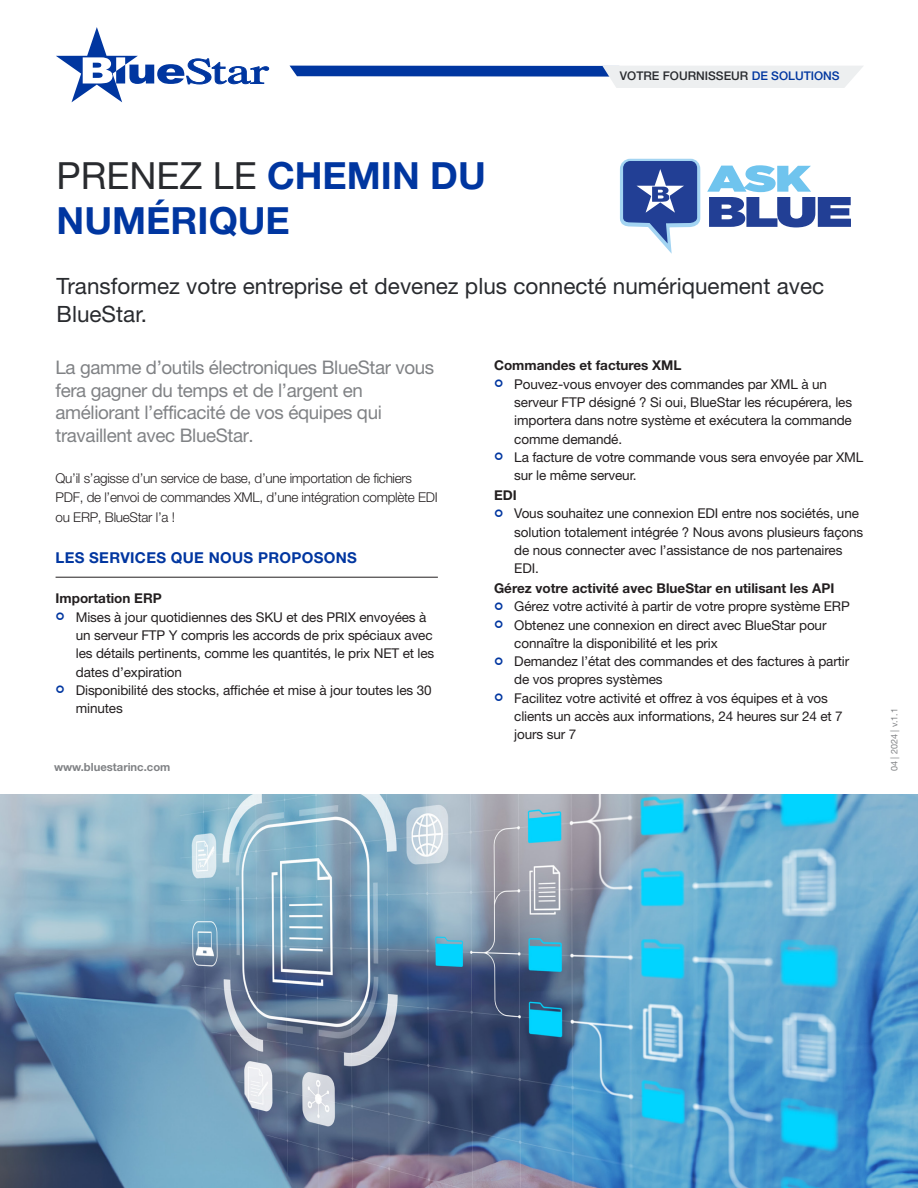
<style>
.page{position:relative;width:918px;height:1188px;background:#fff}
.page>*{position:absolute;margin:0;border:0;box-sizing:border-box;transform-origin:0 0}
.Headline{font:700 37.5px/45px "Helvetica Neue LT Std";color:#0036a0}
.Subhead{font:22.5px/28.5px "Helvetica Neue LT Std";color:#292b2f}
.Light_Grey_Subhead{font:18.75px/22.5px "Helvetica Neue LT Std";letter-spacing:-.02em;color:#808285}
.Subhead_lined{font:700 15px "Helvetica Neue LT Std";letter-spacing:.02em;color:#0036a0}
.t1{font:13.5px/18.3px "Helvetica Neue LT Std";letter-spacing:-.01em;color:#231f20}
.Light_Grey_Subhead-2{font:300 13.5px/19.8px "Helvetica Neue LT Std";letter-spacing:-.02em;color:#231f20}
.t2{font:700 13.5px "Helvetica Neue LT Std";color:#231f20}
.t3{font:500 12px "Helvetica Neue LT Std";color:#292b2f}
.t4{font:700 11.25px "Helvetica Neue LT Std";color:#808285}
.t5{font:9px "Helvetica Neue LT Std";color:#808285}
.s1{color:#0036a0}
.s2{font-weight:400;color:#292b2f}
</style>
<div class="page">
<svg style="left:56px;top:27px;width:213px;height:75px"></svg>
<svg style="left:290px;top:66px;width:573px;height:22px"></svg>
<hr style="left:56px;top:577px;width:382px;height:1px;background:#231f20">
<svg style="left:620px;top:159px;width:231px;height:95px"></svg>
<img style="left:0;top:794px;width:918px;height:394px">
<p class="t3" style="left:620px;top:69px;width:221px">VOTRE FOURNISSEUR <span class="s1">DE SOLUTIONS</span></p>
<p class="Headline" style="left:57px;top:152px;width:431px"><span class="s2">PRENEZ LE</span> CHEMIN DU<br>NUMÉRIQUE</p>
<p class="Subhead" style="left:57px;top:271px;width:769px">Transformez votre entreprise et devenez plus connecté numériquement avec<br>BlueStar.</p>
<p class="Light_Grey_Subhead" style="left:56px;top:356px;width:380px">La gamme d’outils électroniques BlueStar vous fera gagner du temps et de l’argent en améliorant l’efficacité de vos équipes qui travaillent avec BlueStar.</p>
<p class="Light_Grey_Subhead-2" style="left:56px;top:468px;width:384px">Qu’il s’agisse d’un service de base, d’une importation de fichiers<br>PDF, de l’envoi de commandes XML, d’une intégration complète EDI ou ERP, BlueStar l’a !</p>
<p class="Subhead_lined" style="left:56px;top:549px;width:303px">LES SERVICES QUE NOUS PROPOSONS</p>
<p class="t2" style="left:56px;top:590px;width:108px">Importation ERP</p>
<p class="t1" style="left:76px;top:608px;width:360px">Mises à jour quotidiennes des SKU et des PRIX envoyées à un serveur FTP Y compris les accords de prix spéciaux avec les détails pertinents, comme les quantités, le prix NET et les dates d’expiration</p>
<p class="t1" style="left:76px;top:681px;width:357px">Disponibilité des stocks, affichée et mise à jour toutes les 30 minutes</p>
<p class="t4" style="left:54px;top:760px;width:118px">www.bluestarinc.com</p>
<p class="t2" style="left:494px;top:357px;width:189px">Commandes et factures XML</p>
<p class="t1" style="left:514px;top:375px;width:339px">Pouvez-vous envoyer des commandes par XML à un serveur FTP désigné ? Si oui, BlueStar les récupérera, les importera dans notre système et exécutera la commande comme demandé.</p>
<p class="t1" style="left:514px;top:448px;width:350px">La facture de votre commande vous sera envoyée par XML sur le même serveur.</p>
<p class="t2" style="left:494px;top:487px;width:24px">EDI</p>
<p class="t1" style="left:514px;top:504px;width:350px">Vous souhaitez une connexion EDI entre nos sociétés, une solution totalement intégrée ? Nous avons plusieurs façons de nous connecter avec l’assistance de nos partenaires EDI.</p>
<p class="t2" style="left:494px;top:580px;width:342px">Gérez votre activité avec BlueStar en utilisant les API</p>
<p class="t1" style="left:514px;top:597px;width:337px">Gérez votre activité à partir de votre propre système ERP</p>
<p class="t1" style="left:514px;top:615px;width:314px">Obtenez une connexion en direct avec BlueStar pour connaître la disponibilité et les prix</p>
<p class="t1" style="left:514px;top:652px;width:336px">Demandez l’état des commandes et des factures à partir de vos propres systèmes</p>
<p class="t1" style="left:514px;top:689px;width:330px">Facilitez votre activité et offrez à vos équipes et à vos clients un accès aux informations, 24 heures sur 24 et 7 jours sur 7</p>
<p class="t5" style="left:889px;top:771px;width:64px;rotate:-90deg">04 | 2024 | v.1.1</p>
</div>
